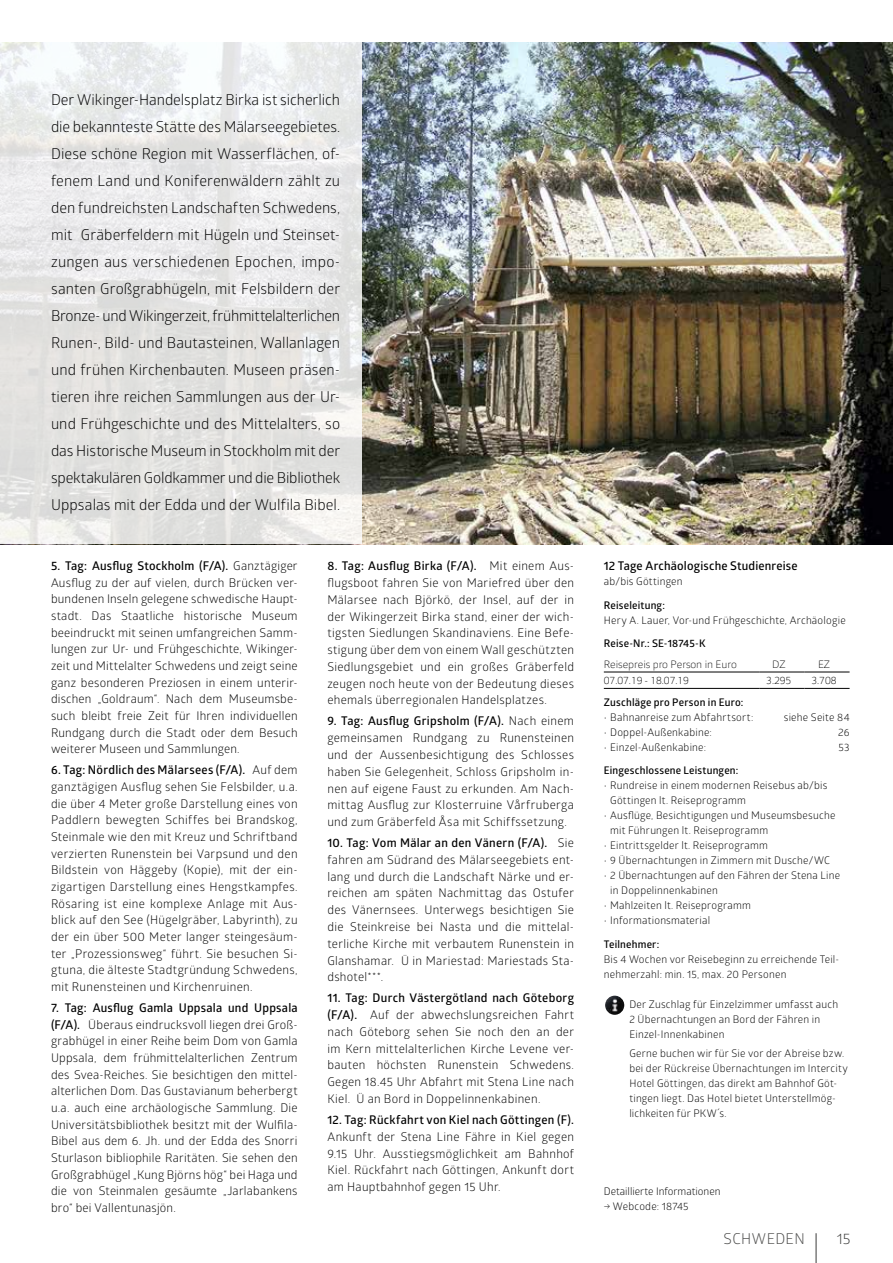
<style>
.page{position:relative;width:893px;height:1263px;background:#fff}
.page>*{position:absolute;margin:0;border:0;box-sizing:border-box;transform-origin:0 0}
.t1{font:15px/27px "Glober";color:#000;text-align:justify}
.t2{font:15px "Glober";letter-spacing:.03em;color:#4a4a49}
.t3{font:15px "Glober";color:#3c3c3b}
.t4{font:12px/16.6px "Glober";letter-spacing:.025em;color:#000;text-align:justify}
.t5{font:600 12px "Glober";letter-spacing:.02em;color:#000}
.t6{font:10.5px/15px "Glober";letter-spacing:.02em;color:#000}
.t7{font:600 10.5px "Glober";letter-spacing:.02em;color:#000}
.t8{font:100 10.5px "Orgon";color:#000}
.t9{font:10.5px "Glober";color:#000}
.s1{font-weight:600}
</style>
<div class="page">
<hr style="left:816px;top:1233px;width:1px;height:30px;background:#3c3c3b">
<img style="left:361px;top:43px;width:532px;height:501px">
<svg style="left:0;top:43px;width:361px;height:501px;fill:#e6e6e5"></svg>
<img style="left:605px;top:996px;width:19px;height:19px;border-radius:10px">
<svg style="left:604px;top:671px;width:246px;height:1px"></svg>
<hr style="left:604px;top:672px;width:155px;height:1px;background:#000">
<hr style="left:604px;top:688px;width:155px;height:1px;background:#000">
<hr style="left:759px;top:672px;width:45px;height:1px;background:#000">
<hr style="left:759px;top:688px;width:45px;height:1px;background:#000">
<hr style="left:804px;top:672px;width:46px;height:1px;background:#000">
<hr style="left:804px;top:688px;width:46px;height:1px;background:#000">
<p class="t1" style="left:51px;top:85px;width:291px">Der Wikinger-Handelsplatz Birka ist sicherlich die bekannteste Stätte des Mälarseegebietes.<br>Diese schöne Region mit Wasserflächen, of&shy;fenem Land und Koniferenwäldern zählt zu den fundreichsten Landschaften Schwedens, mit Gräberfeldern mit Hügeln und Steinset&shy;zungen aus verschiedenen Epochen, impo&shy;santen Großgrabhügeln, mit Felsbildern der Bronze- und Wikingerzeit, frühmittelalterlichen Runen-, Bild- und Bautasteinen, Wallanlagen und frühen Kirchenbauten. Museen präsen&shy;tieren ihre reichen Sammlungen aus der Ur&shy;und Frühgeschichte und des Mittelalters, so das Historische Museum in Stockholm mit der spektakulären Goldkammer und die Bibliothek Uppsalas mit der Edda und der Wulfila Bibel.</p>
<p class="t4" style="left:51px;top:557px;width:248px"><span class="s1">5. Tag: Ausflug Stockholm (F/A).</span> Ganztägiger Ausflug zu der auf vielen, durch Brücken ver&shy;bundenen Inseln gelegene schwedische Haupt&shy;stadt. Das Staatliche historische Museum beeindruckt mit seinen umfangreichen Samm&shy;lungen zur Ur- und Frühgeschichte, Wikinger&shy;zeit und Mittelalter Schwedens und zeigt seine ganz besonderen Preziosen in einem unterir&shy;dischen „Goldraum“. Nach dem Museumsbe&shy;such bleibt freie Zeit für Ihren individuellen Rundgang durch die Stadt oder dem Besuch weiterer Museen und Sammlungen.</p>
<p class="t4" style="left:51px;top:761px;width:248px"><span class="s1">6. Tag: Nördlich des Mälarsees (F/A).</span> Auf dem ganztägigen Ausflug sehen Sie Felsbilder, u.a. die über 4 Meter große Darstellung eines von Paddlern bewegten Schiffes bei Brandskog, Steinmale wie den mit Kreuz und Schriftband verzierten Runenstein bei Varpsund und den Bildstein von Häggeby (Kopie), mit der ein&shy;zigartigen Darstellung eines Hengstkampfes.<br>Rösaring ist eine komplexe Anlage mit Aus&shy;blick auf den See (Hügelgräber, Labyrinth), zu der ein über 500 Meter langer steingesäum&shy;ter „Prozessionsweg“ führt. Sie besuchen Si&shy;gtuna, die älteste Stadtgründung Schwedens, mit Runensteinen und Kirchenruinen.</p>
<p class="t4" style="left:51px;top:999px;width:248px"><span class="s1">7. Tag: Ausflug Gamla Uppsala und Uppsala (F/A).</span> Überaus eindrucksvoll liegen drei Groß&shy;grabhügel in einer Reihe beim Dom von Gamla Uppsala, dem frühmittelalterlichen Zentrum des Svea-Reiches. Sie besichtigen den mittel&shy;alterlichen Dom. Das Gustavianum beherbergt u.a. auch eine archäologische Sammlung. Die Universitätsbibliothek besitzt mit der Wulfila-Bibel aus dem 6. Jh. und der Edda des Snorri Sturlason bibliophile Raritäten. Sie sehen den Großgrabhügel „Kung Björns hög“ bei Haga und die von Steinmalen gesäumte „Jarlabankens bro“ bei Vallentunasjön.</p>
<p class="t4" style="left:327px;top:557px;width:248px"><span class="s1">8. Tag: Ausflug Birka (F/A).</span> Mit einem Aus&shy;flugsboot fahren Sie von Mariefred über den Mälarsee nach Björkö, der Insel, auf der in der Wikingerzeit Birka stand, einer der wich&shy;tigsten Siedlungen Skandinaviens. Eine Befe&shy;stigung über dem von einem Wall geschützten Siedlungsgebiet und ein großes Gräberfeld zeugen noch heute von der Bedeutung dieses ehemals überregionalen Handelsplatzes.</p>
<p class="t4" style="left:327px;top:712px;width:248px"><span class="s1">9. Tag: Ausflug Gripsholm (F/A).</span> Nach einem gemeinsamen Rundgang zu Runensteinen und der Aussenbesichtigung des Schlosses haben Sie Gelegenheit, Schloss Gripsholm in&shy;nen auf eigene Faust zu erkunden. Am Nach&shy;mittag Ausflug zur Klosterruine Vårfruberga und zum Gräberfeld Åsa mit Schiffssetzung.</p>
<p class="t4" style="left:327px;top:834px;width:248px"><span class="s1">10. Tag: Vom Mälar an den Vänern (F/A).</span> Sie fahren am Südrand des Mälarseegebiets ent&shy;lang und durch die Landschaft Närke und er&shy;reichen am späten Nachmittag das Ostufer des Vänernsees. Unterwegs besichtigen Sie die Steinkreise bei Nasta und die mittelal&shy;terliche Kirche mit verbautem Runenstein in Glanshamar. Ü in Mariestad: Mariestads Sta&shy;dshotel***.</p>
<p class="t4" style="left:327px;top:989px;width:248px"><span class="s1">11. Tag: Durch Västergötland nach Göteborg (F/A).</span> Auf der abwechslungsreichen Fahrt nach Göteborg sehen Sie noch den an der im Kern mittelalterlichen Kirche Levene ver&shy;bauten höchsten Runenstein Schwedens.<br>Gegen 18.45 Uhr Abfahrt mit Stena Line nach Kiel. Ü an Bord in Doppelinnenkabinen.</p>
<p class="t5" style="left:327px;top:1111px;width:248px">12. Tag: Rückfahrt von Kiel nach Göttingen (F).</p>
<p class="t4" style="left:327px;top:1128px;width:248px">Ankunft der Stena Line Fähre in Kiel gegen 9.15 Uhr. Ausstiegsmöglichkeit am Bahnhof Kiel. Rückfahrt nach Göttingen, Ankunft dort am Hauptbahnhof gegen 15 Uhr.</p>
<p class="t5" style="left:604px;top:557px;width:195px">12 Tage Archäologische Studienreise</p>
<p class="t6" style="left:604px;top:573px;width:80px">ab/bis Göttingen</p>
<p class="t7" style="left:604px;top:597px;width:63px">Reiseleitung:</p>
<p class="t6" style="left:604px;top:612px;width:243px">Hery A. Lauer, Vor-und Frühgeschichte, Archäologie</p>
<p class="t7" style="left:604px;top:636px;width:103px">Reise-Nr.: SE-18745-K</p>
<p class="t8" style="left:604px;top:657px;width:135px">Reisepreis pro Person in Euro</p>
<p class="t8" style="left:772px;top:657px;width:15px">DZ</p>
<p class="t8" style="left:818px;top:657px;width:13px">EZ</p>
<p class="t8" style="left:604px;top:674px;width:87px">07.07.19 - 18.07.19</p>
<p class="t8" style="left:766px;top:674px;width:27px">3.295</p>
<p class="t8" style="left:811px;top:674px;width:27px">3.708</p>
<p class="t7" style="left:604px;top:694px;width:141px">Zuschläge pro Person in Euro:</p>
<p class="t6" style="left:604px;top:709px;width:151px">• Bahnanreise zum Abfahrtsort:</p>
<p class="t6" style="left:784px;top:709px;width:67px">siehe Seite 84</p>
<p class="t6" style="left:604px;top:724px;width:110px">• Doppel-Außenkabine:</p>
<p class="t6" style="left:838px;top:724px;width:13px">26</p>
<p class="t6" style="left:604px;top:739px;width:104px">• Einzel-Außenkabine:</p>
<p class="t6" style="left:839px;top:739px;width:13px">53</p>
<p class="t7" style="left:604px;top:763px;width:136px">Eingeschlossene Leistungen:</p>
<p class="t6" style="left:610px;top:777px;width:219px;text-indent:-6px">• Rundreise in einem modernen Reisebus ab/bis<br>Göttingen lt. Reiseprogramm</p>
<p class="t6" style="left:610px;top:807px;width:227px;text-indent:-6px">• Ausflüge, Besichtigungen und Museumsbesuche mit Führungen lt. Reiseprogramm</p>
<p class="t6" style="left:604px;top:837px;width:166px">• Eintrittsgelder lt. Reiseprogramm</p>
<p class="t6" style="left:604px;top:852px;width:228px">• 9 Übernachtungen in Zimmern mit Dusche/WC</p>
<p class="t6" style="left:610px;top:867px;width:231px;text-indent:-6px">• 2 Übernachtungen auf den Fähren der Stena Line in Doppelinnenkabinen</p>
<p class="t6" style="left:604px;top:897px;width:149px">• Mahlzeiten lt. Reiseprogramm</p>
<p class="t6" style="left:604px;top:912px;width:108px">• Informationsmaterial</p>
<p class="t7" style="left:604px;top:936px;width:57px">Teilnehmer:</p>
<p class="t6" style="left:604px;top:951px;width:237px">Bis 4 Wochen vor Reisebeginn zu erreichende Teil&shy;nehmerzahl: min. 15, max. 20 Personen</p>
<p class="t6" style="left:629px;top:996px;width:210px">Der Zuschlag für Einzelzimmer umfasst auch<br>2 Übernachtungen an Bord der Fähren in<br>Einzel-Innenkabinen</p>
<p class="t6" style="left:629px;top:1045px;width:220px">Gerne buchen wir für Sie vor der Abreise bzw. bei der Rückreise Übernachtungen im Intercity Hotel Göttingen, das direkt am Bahnhof Göt&shy;tingen liegt. Das Hotel bietet Unterstellmög&shy;lichkeiten für PKW´s.</p>
<p class="t9" style="left:604px;top:1184px;width:118px">Detaillierte Informationen</p>
<p class="t6" style="left:604px;top:1198px;width:86px">→ Webcode: 18745</p>
<p class="t2" style="left:724px;top:1228px;width:83px">SCHWEDEN</p>
<p class="t3" style="left:837px;top:1228px;width:15px">15</p>
</div>
